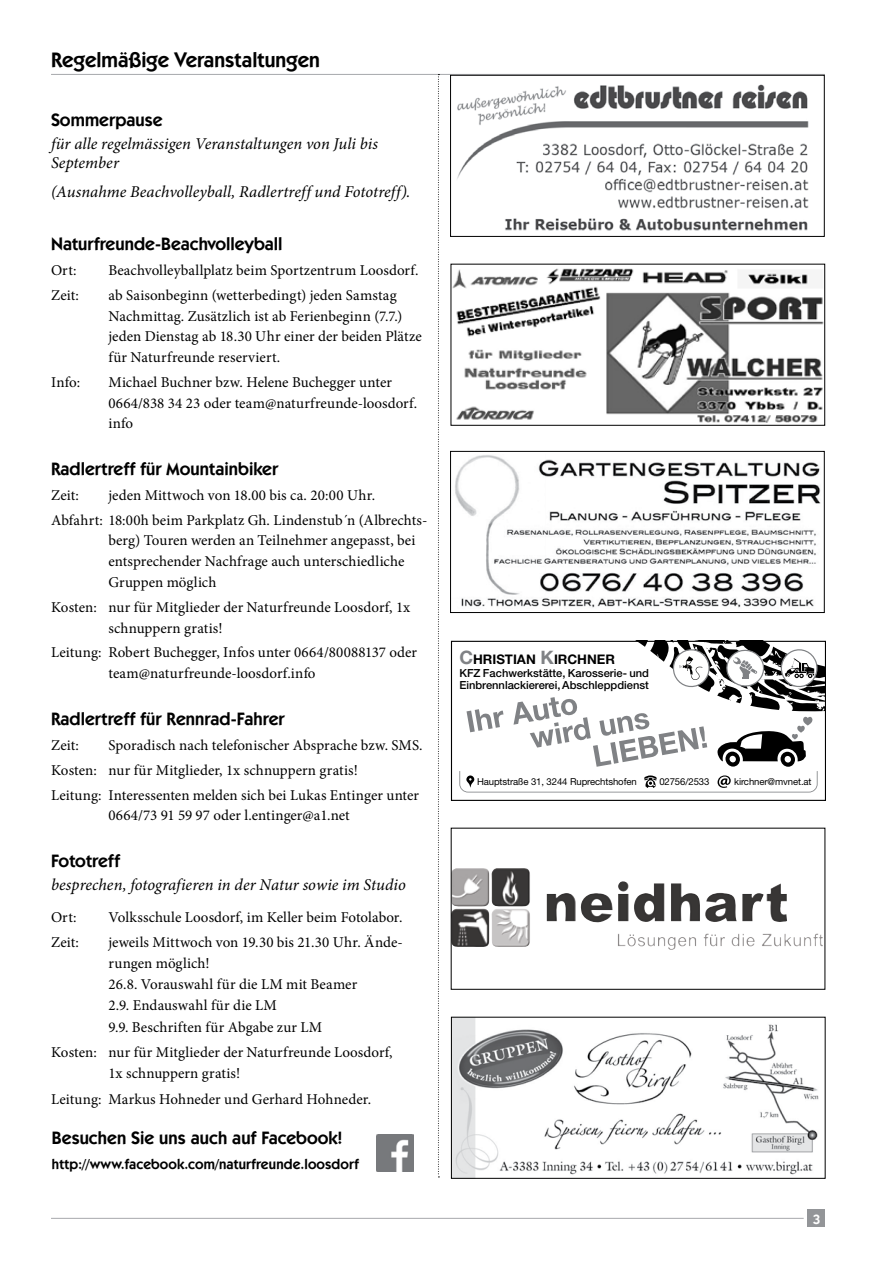
<style>
.page{position:relative;width:893px;height:1263px;background:#fff}
.page>*{position:absolute;margin:0;border:0;box-sizing:border-box;transform-origin:0 0}
.t1{font:600 21px "Kabel IT Cby BT";color:#000}
.t2{font:600 18px "Kabel IT Cby BT";letter-spacing:.005em;color:#000}
.t3{font:italic 16.5px/18.8px "Minion Pro";color:#000}
.t4{font:15px/20.7px "Minion Pro";letter-spacing:.005em;color:#000}
.t5{font:600 14.25px "Kabel IT Cby BT";letter-spacing:.01em;color:#000}
.t6{font:600 13.5px "Kabel IT Cby BT";color:#fff}
.t7{font:700 13.2px "Helvetica Neue";color:#000}
.t8{font:500 11.1px/12.6px "Helvetica Neue";color:#000}
.t9{font:9.6px "Helvetica Neue";letter-spacing:-.01em;color:#000}
.s1{font-size:18.6px;color:#808285}
</style>
<div class="page">
<hr style="left:51px;top:1218px;width:753px;height:1px;background:#a7a9ac">
<hr style="left:51px;top:74px;width:774px;height:1px;background:#a7a9ac">
<div style="left:808px;top:1210px;width:17px;height:17px;background:#939598"></div>
<svg style="left:438px;top:74px;width:1px;height:1103px"></svg>
<img style="left:453px;top:1019px;width:366px;height:157px">
<img style="left:453px;top:268px;width:370px;height:155px">
<img style="left:457px;top:84px;width:352px;height:147px">
<div style="left:450px;top:75px;width:374px;height:162px;border:1px solid #000"></div>
<img style="left:455px;top:455px;width:366px;height:153px">
<div style="left:450px;top:451px;width:374px;height:162px;border:1px solid #000"></div>
<img style="left:453px;top:868px;width:334px;height:55px">
<svg style="left:459px;top:643px;width:364px;height:149px"></svg>
<div style="left:451px;top:641px;width:374px;height:160px;border:1px solid #000"></div>
<img style="left:377px;top:1134px;width:37px;height:37px">
<h1 class="t1" style="left:51px;top:46px;width:270px">Regelmäßige Veranstaltungen</h1>
<p class="t2" style="left:51px;top:109px;width:113px">Sommerpause</p>
<p class="t3" style="left:51px;top:134px;width:329px">für alle regelmässigen Veranstaltungen von Juli bis<br>September</p>
<p class="t3" style="left:51px;top:182px;width:361px">(Ausnahme Beachvolleyball, Radlertreff und Fototreff).</p>
<p class="t2" style="left:51px;top:233px;width:233px">Naturfreunde-Beachvolleyball</p>
<p class="t4" style="left:51px;top:260px;width:27px">Ort:</p>
<p class="t4" style="left:108px;top:260px;width:312px">Beachvolleyballplatz beim Sportzentrum Loosdorf.</p>
<p class="t4" style="left:51px;top:285px;width:29px">Zeit:</p>
<p class="t4" style="left:108px;top:285px;width:315px">ab Saisonbeginn (wetterbedingt) jeden Samstag Nachmittag. Zusätzlich ist ab Ferienbeginn (7.7.) jeden Dienstag ab 18.30 Uhr einer der beiden Plätze für Naturfreunde reserviert.</p>
<p class="t4" style="left:51px;top:372px;width:31px">Info:</p>
<p class="t4" style="left:108px;top:372px;width:310px">Michael Buchner bzw. Helene Buchegger unter<br>0664/838 34 23 oder team@naturfreunde-loosdorf. info</p>
<p class="t2" style="left:51px;top:457px;width:229px">Radlertreff für Mountainbiker</p>
<p class="t4" style="left:51px;top:485px;width:29px">Zeit:</p>
<p class="t4" style="left:51px;top:483px;width:378px;line-height:24.9px;text-align:center">jeden Mittwoch von 18.00 bis ca. 20:00 Uhr.<br>Abfahrt: 18:00h beim Parkplatz Gh. Lindenstub´n (Albrechts-</p>
<p class="t4" style="left:108px;top:530px;width:308px">berg) Touren werden an Teilnehmer angepasst, bei entsprechender Nachfrage auch unterschiedliche<br>Gruppen möglich</p>
<p class="t4" style="left:108px;top:597px;width:303px;text-indent:-57px">Kosten: nur für Mitglieder der Naturfreunde Loosdorf, 1x schnuppern gratis!</p>
<p class="t4" style="left:108px;top:642px;width:310px;text-indent:-57px">Leitung: Robert Buchegger, Infos unter 0664/80088137 oder team@naturfreunde-loosdorf.info</p>
<p class="t2" style="left:51px;top:707px;width:235px">Radlertreff für Rennrad-Fahrer</p>
<p class="t4" style="left:51px;top:735px;width:29px">Zeit:</p>
<p class="t4" style="left:51px;top:732px;width:373px;line-height:24.9px;text-indent:57px">Sporadisch nach telefonischer Absprache bzw. SMS.<br>Kosten: nur für Mitglieder, 1x schnuppern gratis!<br>Leitung: Interessenten melden sich bei Lukas Entinger unter</p>
<p class="t4" style="left:108px;top:805px;width:243px">0664/73 91 59 97 oder l.entinger@a1.net</p>
<p class="t2" style="left:51px;top:849px;width:70px">Fototreff</p>
<p class="t3" style="left:51px;top:875px;width:356px">besprechen, fotografieren in der Natur sowie im Studio</p>
<p class="t4" style="left:51px;top:906px;width:27px">Ort:</p>
<p class="t4" style="left:108px;top:906px;width:296px">Volksschule Loosdorf, im Keller beim Fotolabor.</p>
<p class="t4" style="left:51px;top:932px;width:29px">Zeit:</p>
<p class="t4" style="left:108px;top:932px;width:296px;line-height:21.1px">jeweils Mittwoch von 19.30 bis 21.30 Uhr. Ände&shy;rungen möglich!<br>26.8. Vorauswahl für die LM mit Beamer<br>2.9. Endauswahl für die LM<br>9.9. Beschriften für Abgabe zur LM</p>
<p class="t4" style="left:108px;top:1042px;width:286px;line-height:21.1px;text-indent:-57px">Kosten: nur für Mitglieder der Naturfreunde Loosdorf,<br>1x schnuppern gratis!</p>
<p class="t4" style="left:51px;top:1088px;width:322px">Leitung: Markus Hohneder und Gerhard Hohneder.</p>
<p class="t2" style="left:52px;top:1126px;width:292px">Besuchen Sie uns auch auf Facebook!</p>
<p class="t5" style="left:52px;top:1155px;width:308px">http://www.facebook.com/naturfreunde.loosdorf</p>
<p class="t7" style="left:459px;top:651px;width:157px"><span class="s1">C</span>HRISTIAN <span class="s1">K</span>IRCHNER</p>
<p class="t8" style="left:459px;top:666px;width:191px">KFZ Fachwerkstätte, Karosserie- und<br>Einbrennlackiererei, Abschleppdienst</p>
<p class="t9" style="left:477px;top:776px;width:161px">Hauptstraße 31, 3244 Ruprechtshofen</p>
<p class="t9" style="left:659px;top:776px;width:52px">02756/2533</p>
<p class="t9" style="left:734px;top:776px;width:79px">kirchner@mvnet.at</p>
<p class="t6" style="left:813px;top:1210px;width:9px">3</p>
</div>
